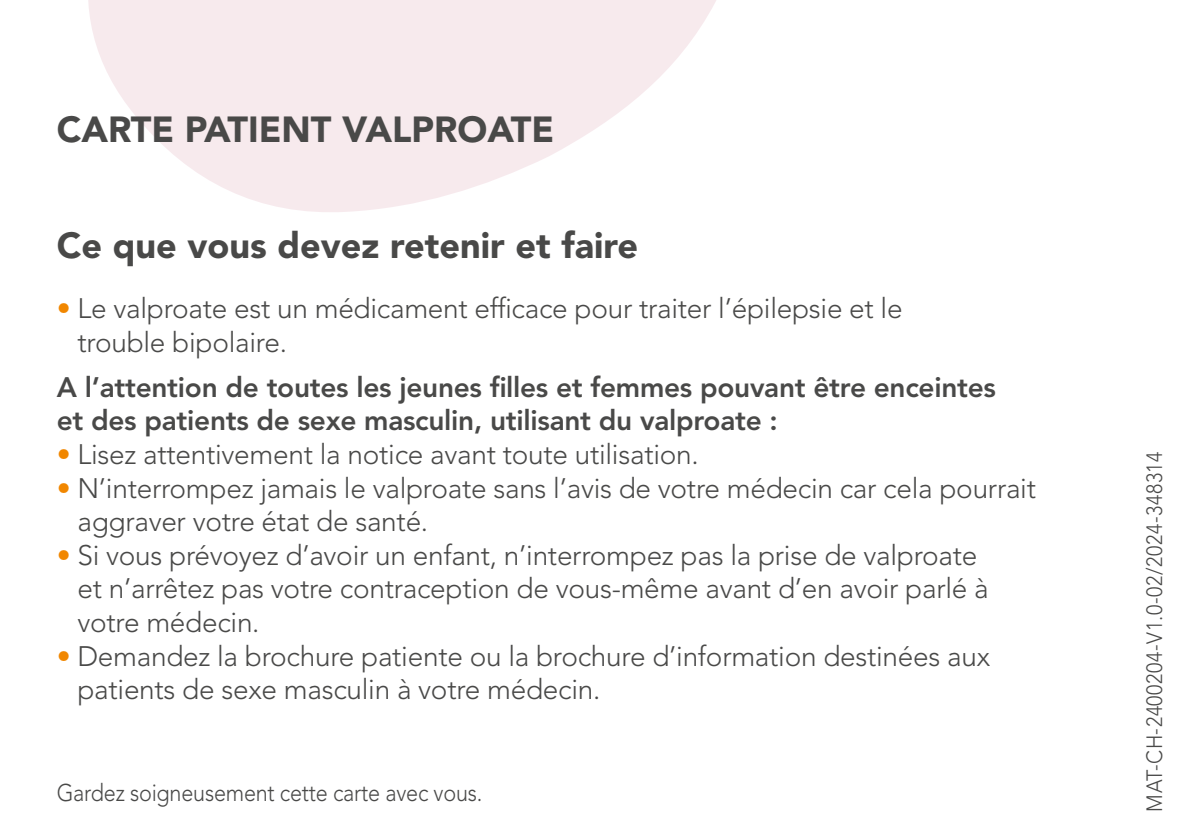
<style>
.page{position:relative;width:1191px;height:840px;background:#fff}
.page>*{position:absolute;margin:0;border:0;box-sizing:border-box;transform-origin:0 0}
.t1{font:900 36px "Avenir LT Std";color:#494948}
.t2{font:300 28px/33.6px "Avenir LT Std";letter-spacing:-.01em;color:#494948}
.t3{font:800 28px/33.6px "Avenir LT Std";letter-spacing:-.01em;color:#494948}
.t4{font:300 24px "Avenir LT Std";letter-spacing:-.01em;color:#494948;scale:.9 1}
.t5{font:300 22px "Avenir LT Std";letter-spacing:.03em;color:#494948;scale:.9 1}
.s1{color:#f18700}
</style>
<div class="page">
<svg style="left:88px;top:0;width:628px;height:212px;fill:#f7eaed"></svg>
<p class="t1" style="left:57px;top:108px;width:499px">CARTE PATIENT VALPROATE</p>
<p class="t1" style="left:57px;top:223px;width:583px">Ce que vous devez retenir et faire</p>
<p class="t2" style="left:77px;top:291px;width:826px;text-indent:-21px"><span class="s1">•</span> Le valproate est un médicament efficace pour traiter l’épilepsie et le trouble bipolaire.</p>
<p class="t3" style="left:57px;top:370px;width:941px">A l’attention de toutes les jeunes filles et femmes pouvant être enceintes et des patients de sexe masculin, utilisant du valproate :</p>
<p class="t2" style="left:57px;top:437px;width:643px"><span class="s1">•</span> Lisez attentivement la notice avant toute utilisation.</p>
<p class="t2" style="left:77px;top:471px;width:960px;text-indent:-21px"><span class="s1">•</span> N’interrompez jamais le valproate sans l’avis de votre médecin car cela pourrait aggraver votre état de santé.</p>
<p class="t2" style="left:77px;top:538px;width:912px;text-indent:-21px"><span class="s1">•</span> Si vous prévoyez d’avoir un enfant, n’interrompez pas la prise de valproate et n’arrêtez pas votre contraception de vous-même avant d’en avoir parlé à votre médecin.</p>
<p class="t2" style="left:77px;top:639px;width:914px;text-indent:-21px"><span class="s1">•</span> Demandez la brochure patiente ou la brochure d’information destinées aux patients de sexe masculin à votre médecin.</p>
<p class="t4" style="left:57px;top:778px;width:474px">Gardez soigneusement cette carte avec vous.</p>
<p class="t5" style="left:1141px;top:811px;width:401px;rotate:-90deg">MAT-CH-2400204-V1.0-02/2024-348314</p>
</div>
